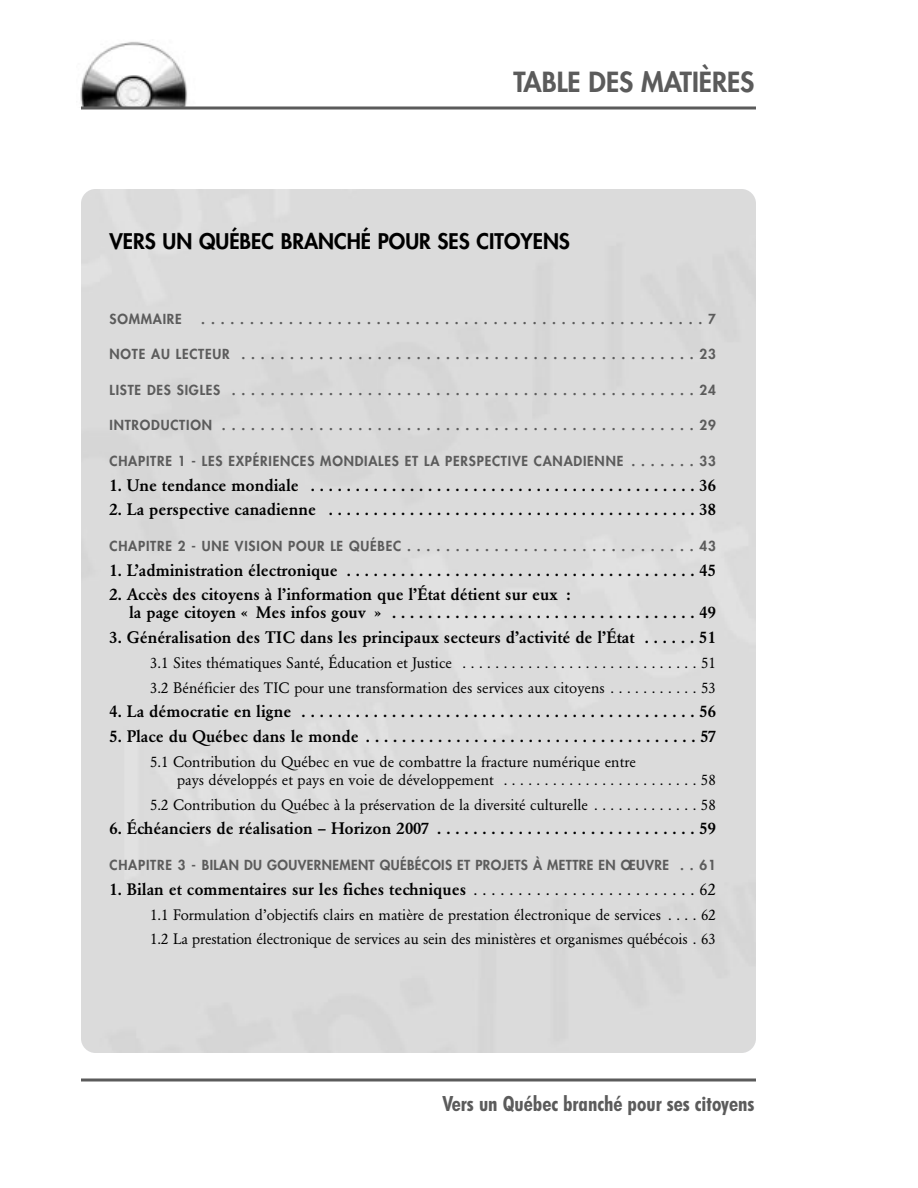
<style>
.page{position:relative;width:918px;height:1188px;background:#fff}
.page>*{position:absolute;margin:0;border:0;box-sizing:border-box;transform-origin:0 0}
.t1{font:800 27px "Futura";color:#5b5b5b}
.t2{font:700 condensed 21px "Futura BT";color:#5b5b5b}
.t3{font:800 21px "Futura";color:#000}
.t4{font:500 16.5px/18px "Garamond BE";color:#000}
.t5{font:15px/24.8px "Garamond BE";color:#000}
.t6{font:800 13.5px "Futura";letter-spacing:.06em;color:#5b5b5b}
.t7{font:800 13.5px "Futura";letter-spacing:.03em;color:#5b5b5b}
.s1{font-weight:400}
</style>
<div class="page">
<img style="left:80px;top:41px;width:107px;height:65px">
<svg style="left:81px;top:106px;width:675px;height:4px;background:#818181"></svg>
<svg style="left:81px;top:1078px;width:675px;height:4px;background:#838383"></svg>
<h1 class="t1" style="left:514px;top:70px;width:242px">TABLE DES MATIÈRES</h1>
<p class="t3" style="left:110px;top:231px;width:462px">VERS UN QUÉBEC BRANCHÉ POUR SES CITOYENS</p>
<p class="t6" style="left:110px;top:312px;width:74px">SOMMAIRE</p>
<p class="t6" style="left:201px;top:312px;width:516px">. . . . . . . . . . . . . . . . . . . . . . . . . . . . . . . . . . . . . . . . . . . . . . . . . . . . 7</p>
<p class="t6" style="left:110px;top:348px;width:608px">NOTE AU LECTEUR . . . . . . . . . . . . . . . . . . . . . . . . . . . . . . . . . . . . . . . . . . . . . . . 23</p>
<p class="t6" style="left:110px;top:383px;width:608px">LISTE DES SIGLES . . . . . . . . . . . . . . . . . . . . . . . . . . . . . . . . . . . . . . . . . . . . . . . . 24</p>
<p class="t6" style="left:110px;top:419px;width:608px">INTRODUCTION . . . . . . . . . . . . . . . . . . . . . . . . . . . . . . . . . . . . . . . . . . . . . . . . . 29</p>
<p class="t6" style="left:110px;top:454px;width:608px">CHAPITRE 1 - LES EXPÉRIENCES MONDIALES ET LA PERSPECTIVE CANADIENNE . . . . . . . 33</p>
<p class="t4" style="left:110px;top:477px;width:608px">1. Une tendance mondiale . . . . . . . . . . . . . . . . . . . . . . . . . . . . . . . . . . . . . . . . . . . 36</p>
<p class="t4" style="left:110px;top:502px;width:608px">2. La perspective canadienne . . . . . . . . . . . . . . . . . . . . . . . . . . . . . . . . . . . . . . . . . 38</p>
<p class="t6" style="left:110px;top:540px;width:608px">CHAPITRE 2 - UNE VISION POUR LE QUÉBEC . . . . . . . . . . . . . . . . . . . . . . . . . . . . . . 43</p>
<p class="t4" style="left:110px;top:562px;width:608px">1. L’administration électronique . . . . . . . . . . . . . . . . . . . . . . . . . . . . . . . . . . . . . . . 45</p>
<p class="t4" style="left:129px;top:587px;width:588px;text-indent:-20px">2. Accès des citoyens à l’information que l’État détient sur eux :<br>la page citoyen « Mes infos gouv » . . . . . . . . . . . . . . . . . . . . . . . . . . . . . . . . . . 49</p>
<p class="t4" style="left:110px;top:630px;width:608px">3. Généralisation des TIC dans les principaux secteurs d’activité de l’État . . . . . . 51</p>
<p class="t5" style="left:150px;top:652px;width:568px">3.1 Sites thématiques Santé, Éducation et Justice . . . . . . . . . . . . . . . . . . . . . . . . . . . . . 51<br>3.2 Bénéficier des TIC pour une transformation des services aux citoyens . . . . . . . . . . . 53</p>
<p class="t4" style="left:110px;top:704px;width:608px">4. La démocratie en ligne . . . . . . . . . . . . . . . . . . . . . . . . . . . . . . . . . . . . . . . . . . . . 56</p>
<p class="t4" style="left:110px;top:729px;width:608px">5. Place du Québec dans le monde . . . . . . . . . . . . . . . . . . . . . . . . . . . . . . . . . . . . . 57</p>
<p class="t5" style="left:177px;top:754px;width:540px;line-height:18px;text-indent:-27px">5.1 Contribution du Québec en vue de combattre la fracture numérique entre<br>pays développés et pays en voie de développement . . . . . . . . . . . . . . . . . . . . . . . . 58</p>
<p class="t5" style="left:150px;top:793px;width:567px">5.2 Contribution du Québec à la préservation de la diversité culturelle . . . . . . . . . . . . . 58</p>
<p class="t4" style="left:110px;top:821px;width:608px">6. Échéanciers de réalisation – Horizon 2007 . . . . . . . . . . . . . . . . . . . . . . . . . . . . . 59</p>
<p class="t7" style="left:110px;top:859px;width:608px">CHAPITRE 3 - BILAN DU GOUVERNEMENT QUÉBÉCOIS ET PROJETS À METTRE EN OEUVRE . . 61</p>
<p class="t4" style="left:110px;top:881px;width:608px">1. Bilan et commentaires sur les fiches techniques <span class="s1">. . . . . . . . . . . . . . . . . . . . . . . . . 62</span></p>
<p class="t5" style="left:150px;top:903px;width:568px">1.1 Formulation d’objectifs clairs en matière de prestation électronique de services . . . . 62<br>1.2 La prestation électronique de services au sein des ministères et organismes québécois . 63</p>
<p class="t2" style="left:443px;top:1095px;width:313px">Vers un Québec branché pour ses citoyens</p>
</div>
